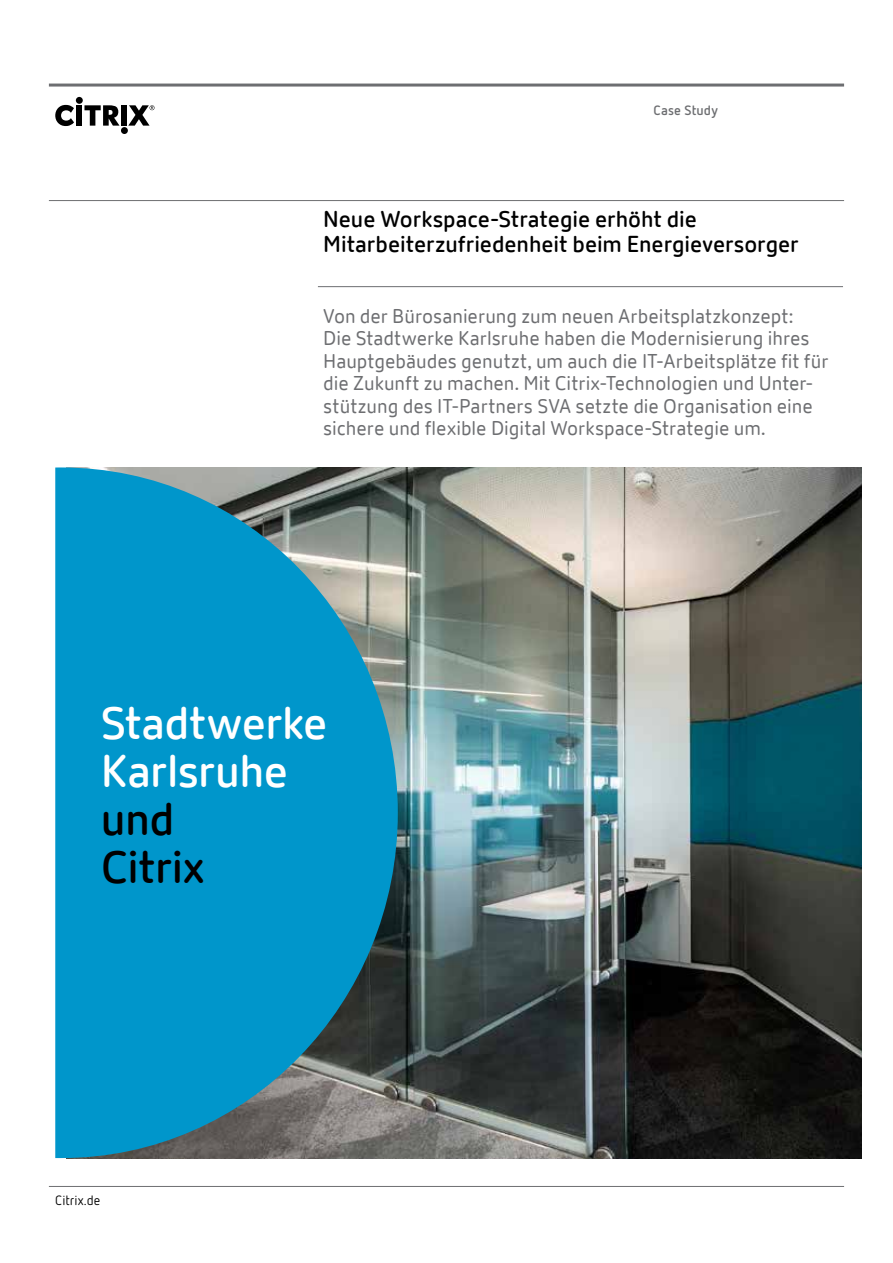
<style>
.page{position:relative;width:893px;height:1263px;background:#fff}
.page>*{position:absolute;margin:0;border:0;box-sizing:border-box;transform-origin:0 0}
.t1{font:600 45px/48px "Citrix New Sans";letter-spacing:-.01em;color:#fff}
.t2{font:600 45px/48px "Citrix New Sans";letter-spacing:-.01em;color:#000}
.t3{font:600 22.5px/25.5px "Citrix New Sans";letter-spacing:-.005em;color:#000}
.t4{font:19.5px/22.5px "Citrix New Sans";color:#6d6e71}
.t5{font:700 13.5px "Netto OT";letter-spacing:.01em;color:#6d6e71}
.t6{font:13.5px "Netto OT";letter-spacing:.01em;color:#000}
</style>
<div class="page">
<hr style="left:49px;top:84px;width:795px;height:3px;background:#6d6e71">
<div style="left:76px;top:97px;width:7px;height:7px;background:#000;border-radius:50%"></div>
<div style="left:77px;top:105px;width:5px;height:21px;background:#000"></div>
<div style="left:121px;top:127px;width:7px;height:7px;background:#000;border-radius:50%"></div>
<div style="left:122px;top:105px;width:5px;height:21px;background:#000"></div>
<svg style="left:55px;top:105px;width:19px;height:21px"></svg>
<svg style="left:84px;top:105px;width:36px;height:21px"></svg>
<svg style="left:128px;top:105px;width:27px;height:21px"></svg>
<hr style="left:49px;top:1186px;width:795px;height:1px;background:#6d6e71">
<img style="left:398px;top:468px;width:464px;height:690px">
<hr style="left:49px;top:200px;width:795px;height:1px;background:#6d6e71">
<hr style="left:318px;top:286px;width:525px;height:1px;background:#6d6e71">
<svg style="left:55px;top:467px;width:343px;height:691px;background:#198fb8"></svg>
<p class="t5" style="left:654px;top:102px;width:66px">Case Study</p>
<p class="t3" style="left:323px;top:206px;width:477px">Neue Workspace-Strategie erhöht die<br>Mitarbeiterzufriedenheit beim Energieversorger</p>
<p class="t4" style="left:323px;top:305px;width:507px">Von der Bürosanierung zum neuen Arbeitsplatzkonzept:<br>Die Stadtwerke Karlsruhe haben die Modernisierung ihres Hauptgebäudes genutzt, um auch die IT-Arbeitsplätze fit für die Zukunft zu machen. Mit Citrix-Technologien und Unter&shy;stützung des IT-Partners SVA setzte die Organisation eine sichere und flexible Digital Workspace-Strategie um.</p>
<h1 class="t1" style="left:101px;top:700px;width:228px">Stadtwerke<br>Karlsruhe</h1>
<h1 class="t2" style="left:101px;top:796px;width:105px">und<br>Citrix</h1>
<p class="t6" style="left:55px;top:1192px;width:47px">Citrix.de</p>
</div>
